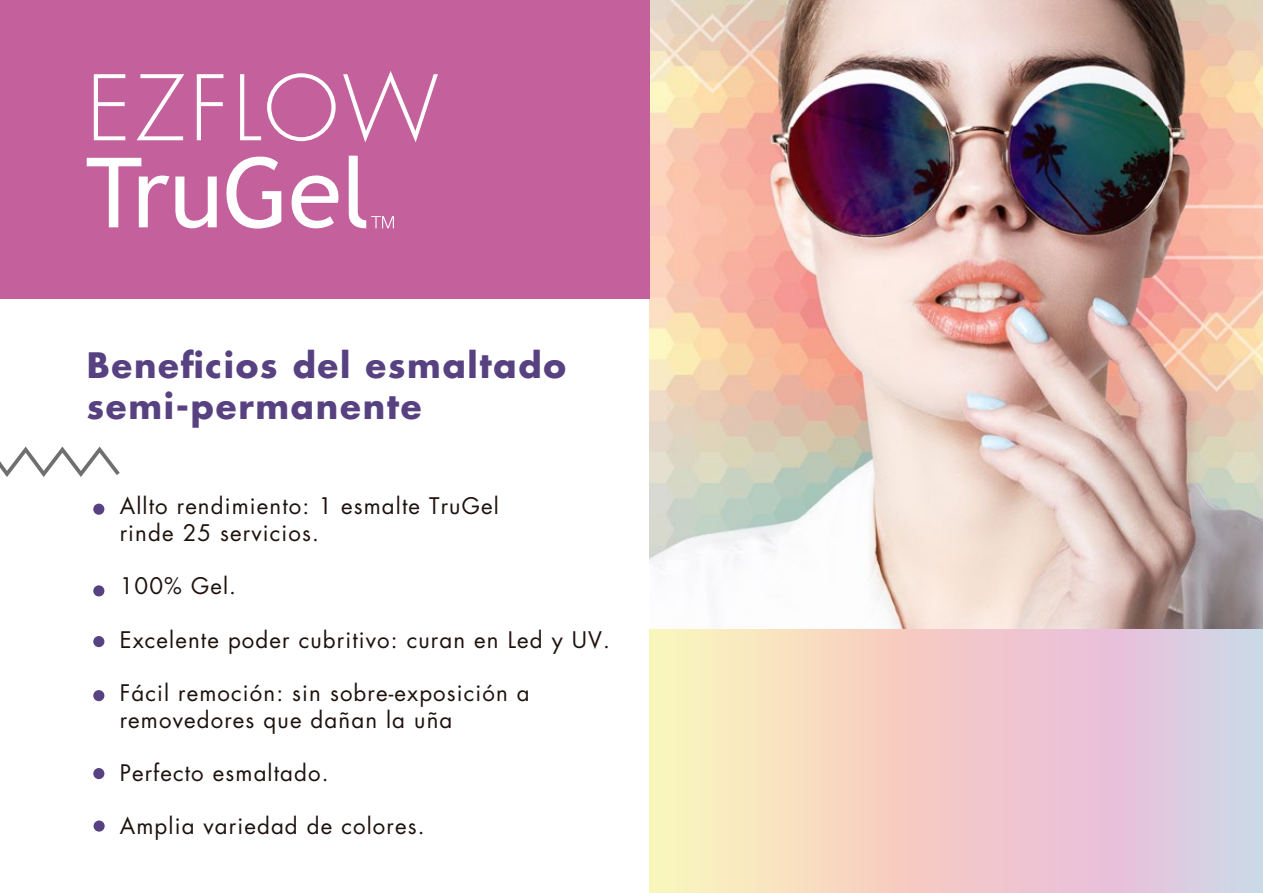
<style>
.page{position:relative;width:1263px;height:893px;background:#fff}
.page>*{position:absolute;margin:0;border:0;box-sizing:border-box;transform-origin:0 0}
.t1{font:300 87.6px "Futura LT Pro";letter-spacing:.05em;color:#fff}
.t2{font:700 34.05px/41px "Futura LT Pro";letter-spacing:.05em;color:#574181}
.t3{font:22.2px/26.7px "Futura LT Pro";letter-spacing:.05em;color:#1e120d}
</style>
<div class="page">
<svg style="left:0;top:446px;width:120px;height:31px"></svg>
<img style="left:650px;top:0;width:613px;height:630px">
<svg style="left:650px;top:630px;width:613px;height:263px;background:#eed3cc"></svg>
<div style="left:0;top:0;width:650px;height:299px;background:#c4619d"></div>
<svg style="left:226px;top:156px;width:55px;height:73px"></svg>
<svg style="left:291px;top:175px;width:48px;height:54px"></svg>
<svg style="left:175px;top:177px;width:42px;height:52px"></svg>
<svg style="left:87px;top:158px;width:82px;height:69px"></svg>
<svg style="left:349px;top:156px;width:45px;height:72px"></svg>
<div style="left:93px;top:504px;width:11px;height:11px;background:#574181;border-radius:50%"></div>
<div style="left:93px;top:585px;width:11px;height:11px;background:#574181;border-radius:50%"></div>
<div style="left:93px;top:636px;width:11px;height:11px;background:#574181;border-radius:50%"></div>
<div style="left:93px;top:690px;width:11px;height:11px;background:#574181;border-radius:50%"></div>
<div style="left:93px;top:768px;width:11px;height:11px;background:#574181;border-radius:50%"></div>
<div style="left:94px;top:820px;width:11px;height:12px;background:#574181;border-radius:50%"></div>
<h1 class="t1" style="left:87px;top:51px;width:354px">EZFLOW</h1>
<h2 class="t2" style="left:87px;top:344px;width:481px">Beneficios del esmaltado semi-permanente</h2>
<p class="t3" style="left:120px;top:492px;width:381px">Allto rendimiento: 1 esmalte TruGel rinde 25 servicios.</p>
<p class="t3" style="left:120px;top:572px;width:118px">100% Gel.</p>
<p class="t3" style="left:120px;top:626px;width:492px">Excelente poder cubritivo: curan en Led y UV.</p>
<p class="t3" style="left:120px;top:679px;width:411px">Fácil remoción: sin sobre-exposición a removedores que dañan la uña</p>
<p class="t3" style="left:120px;top:759px;width:210px">Perfecto esmaltado.</p>
<p class="t3" style="left:120px;top:813px;width:306px">Amplia variedad de colores.</p>
</div>
